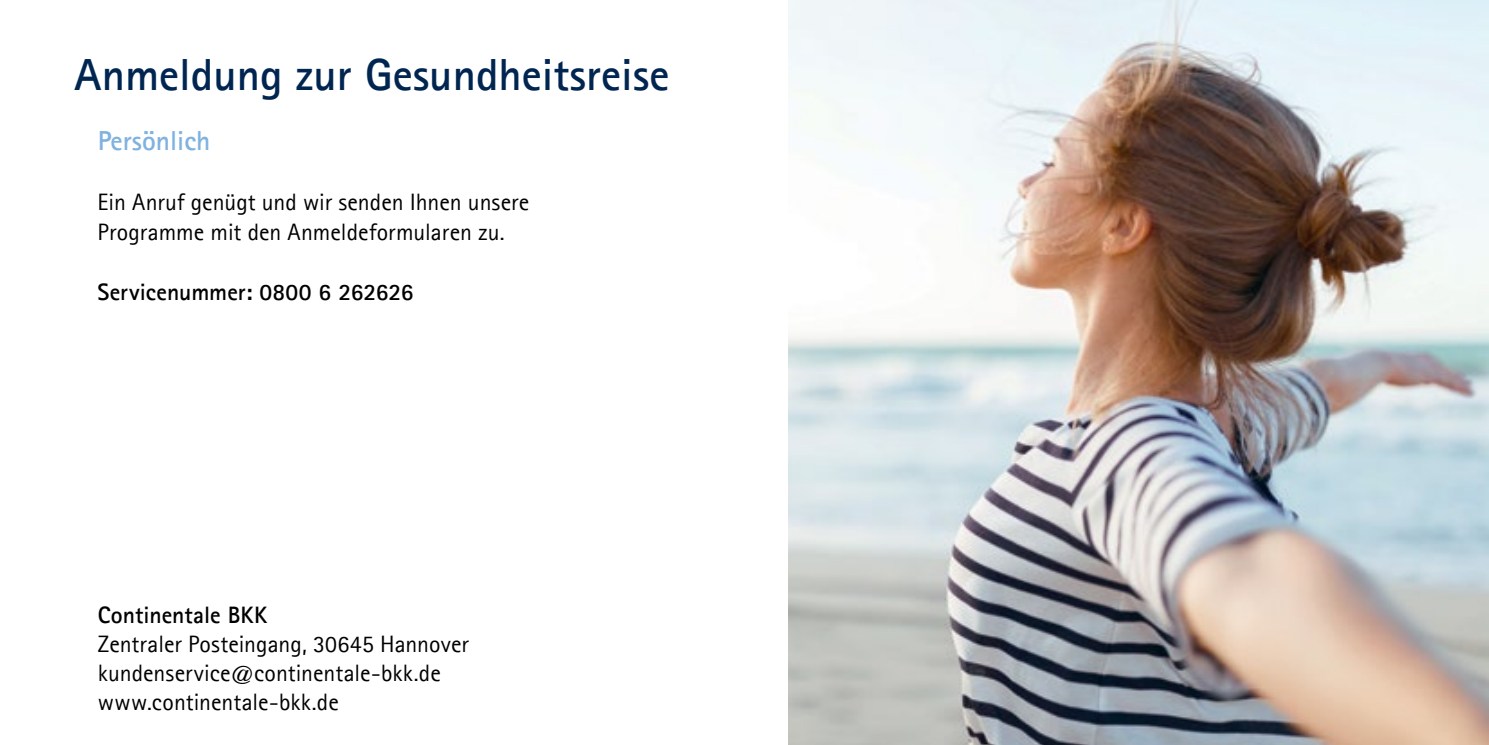
<style>
.page{position:relative;width:1489px;height:745px;background:#fff}
.page>*{position:absolute;margin:0;border:0;box-sizing:border-box;transform-origin:0 0}
.t1{font:700 45px "Agfa Rotis Sans Serif";color:#002551}
.t2{font:700 27.5px "Agfa Rotis Sans Serif";color:#80b2e0}
.t3{font:23.75px/28.8px "Agfa Rotis Sans Serif";color:#000}
.t4{font:700 23.75px "Agfa Rotis Sans Serif";color:#000}
</style>
<div class="page">
<img style="left:788px;top:0;width:700px;height:744px">
<h1 class="t1" style="left:74px;top:46px;width:596px">Anmeldung zur Gesundheitsreise</h1>
<p class="t2" style="left:98px;top:123px;width:114px">Persönlich</p>
<p class="t3" style="left:97px;top:187px;width:433px;line-height:30px">Ein Anruf genügt und wir senden Ihnen unsere<br>Programme mit den Anmeldeformularen zu.</p>
<p class="t4" style="left:97px;top:277px;width:318px">Servicenummer: 0800 6 262626</p>
<p class="t4" style="left:98px;top:599px;width:171px">Continentale BKK</p>
<p class="t3" style="left:98px;top:628px;width:372px">Zentraler Posteingang, 30645 Hannover kundenservice@continentale-bkk.de www.continentale-bkk.de</p>
</div>
